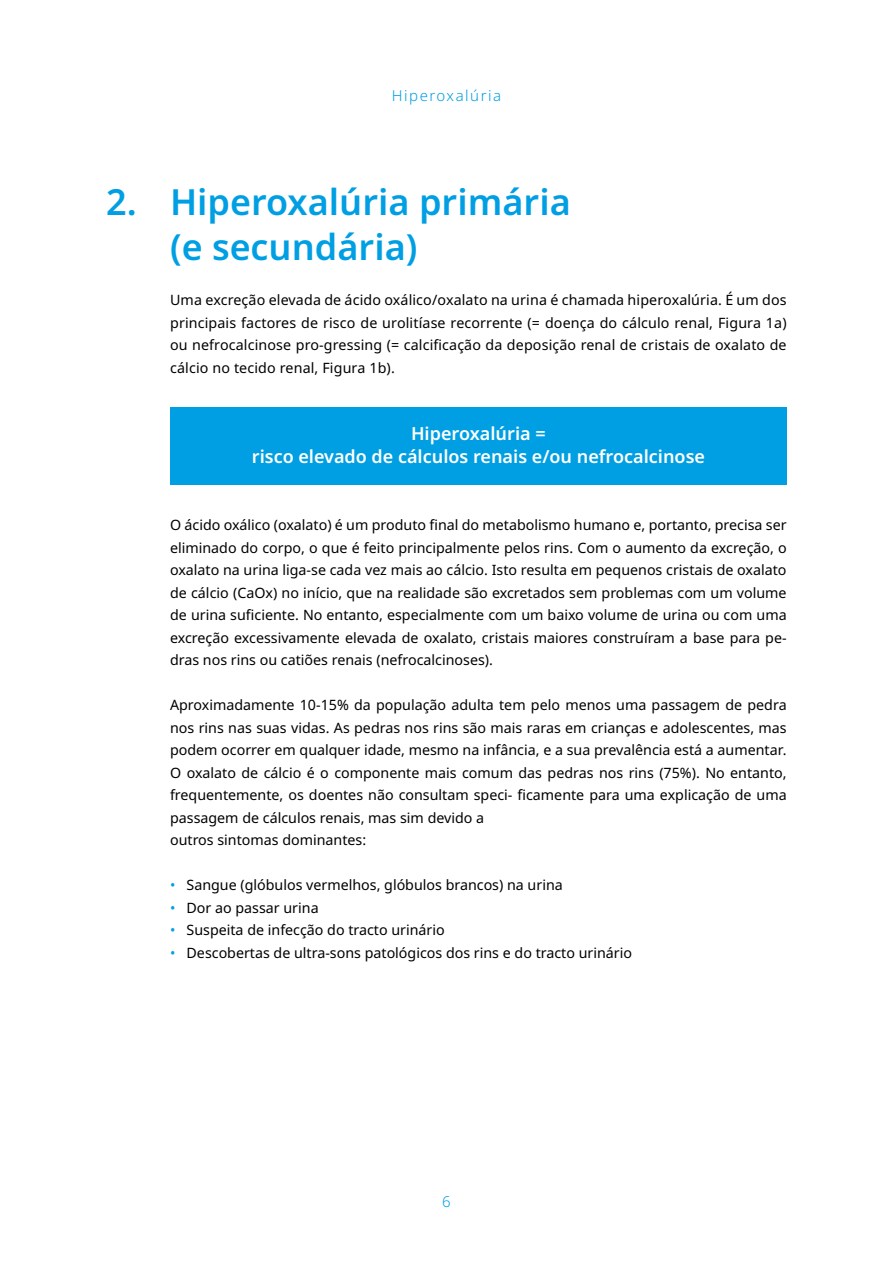
<style>
.page{position:relative;width:893px;height:1263px;background:#fff}
.page>*{position:absolute;margin:0;border:0;box-sizing:border-box;transform-origin:0 0}
.t1{font:600 36px/45px "Noto Sans";color:#009fe3}
.t2{font:600 18px/22.5px "Noto Sans";color:#fff;text-align:center}
.t3{font:300 15px "Noto Sans";letter-spacing:.1em;color:#009fe3}
.t4{font:14.25px/22.5px "Noto Sans";color:#000;text-align:justify}
.s1{color:#009fe3}
</style>
<div class="page">
<div style="left:170px;top:408px;width:617px;height:77px;background:#009fe3"></div>
<p class="t3" style="left:392px;top:85px;width:111px">Hiperoxalúria</p>
<h1 class="t1" style="left:170px;top:180px;width:402px;text-indent:-64px">2. Hiperoxalúria primária (e secundária)</h1>
<p class="t4" style="left:170px;top:289px;width:618px">Uma excreção elevada de ácido oxálico/oxalato na urina é chamada hiperoxalúria. É um dos principais factores de risco de urolitíase recorrente (= doença do cálculo renal, Figura 1a) ou nefrocalcinose pro-gressing (= calcificação da deposição renal de cristais de oxalato de cálcio no tecido renal, Figura 1b).</p>
<p class="t2" style="left:252px;top:423px;width:455px">Hiperoxalúria =<br>risco elevado de cálculos renais e/ou nefrocalcinose</p>
<p class="t4" style="left:170px;top:514px;width:618px">O ácido oxálico (oxalato) é um produto final do metabolismo humano e, portanto, precisa ser eliminado do corpo, o que é feito principalmente pelos rins. Com o aumento da excreção, o oxalato na urina liga-se cada vez mais ao cálcio. Isto resulta em pequenos cristais de oxalato de cálcio (CaOx) no início, que na realidade são excretados sem problemas com um volume de urina suficiente. No entanto, especialmente com um baixo volume de urina ou com uma excreção excessivamente elevada de oxalato, cristais maiores construíram a base para pe&shy;dras nos rins ou catiões renais (nefrocalcinoses).</p>
<p class="t4" style="left:170px;top:694px;width:618px;text-align:left">Aproximadamente 10-15% da população adulta tem pelo menos uma passagem de pedra nos rins nas suas vidas. As pedras nos rins são mais raras em crianças e adolescentes, mas podem ocorrer em qualquer idade, mesmo na infância, e a sua prevalência está a aumentar.<br>O oxalato de cálcio é o componente mais comum das pedras nos rins (75%). No entanto, frequentemente, os doentes não consultam speci- ficamente para uma explicação de uma passagem de cálculos renais, mas sim devido a<br>outros sintomas dominantes:</p>
<p class="t4" style="left:170px;top:874px;width:394px"><span class="s1">•</span> Sangue (glóbulos vermelhos, glóbulos brancos) na urina</p>
<p class="t4" style="left:170px;top:897px;width:150px"><span class="s1">•</span> Dor ao passar urina</p>
<p class="t4" style="left:170px;top:919px;width:276px"><span class="s1">•</span> Suspeita de infecção do tracto urinário</p>
<p class="t4" style="left:170px;top:942px;width:463px"><span class="s1">•</span> Descobertas de ultra-sons patológicos dos rins e do tracto urinário</p>
<p class="t3" style="left:442px;top:1191px;width:10px">6</p>
</div>
